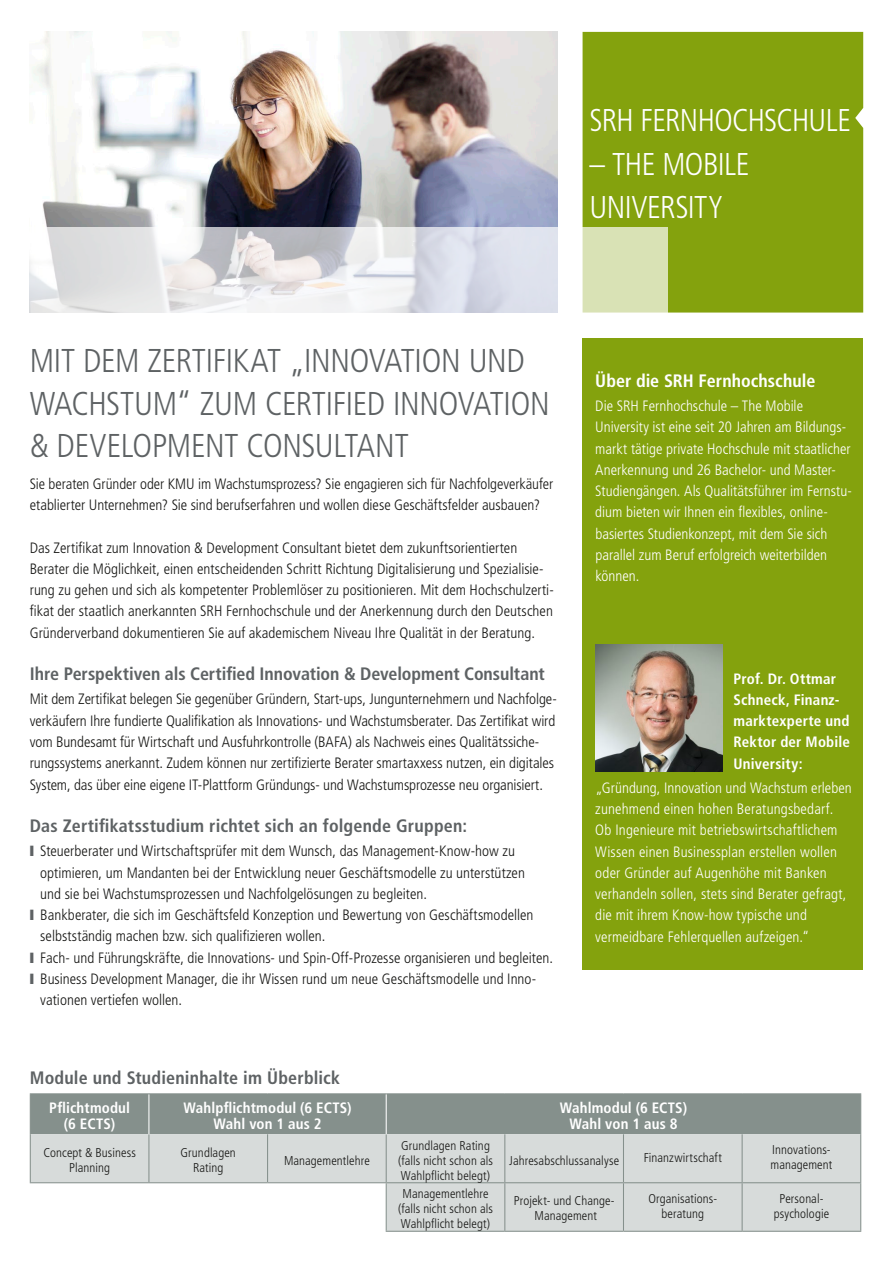
<style>
.page{position:relative;width:893px;height:1263px;background:#fff}
.page>*{position:absolute;margin:0;border:0;box-sizing:border-box;transform-origin:0 0}
.t1{font:300 condensed 33px "Frutiger LT Std";letter-spacing:-.01em;color:#5e6264}
.t2{font:300 condensed 31.5px/43.5px "Frutiger LT Std";letter-spacing:-.015em;color:#fff}
.t3{font:700 condensed 18px "Frutiger LT Std";letter-spacing:.005em;color:#5e6264}
.t4{font:700 condensed 18px "Frutiger LT Std";color:#fff}
.t5{font:300 condensed 15px/21.3px "Frutiger LT Std";color:#171715}
.t6{font:300 condensed 15px/21.3px "Frutiger LT Std";letter-spacing:.005em;color:#fff}
.t7{font:700 condensed 15px/21.3px "Frutiger LT Std";letter-spacing:.01em;color:#fff}
.t8{font:300 condensed 12.75px/15px "Frutiger LT Std";letter-spacing:.005em;color:#171715;text-align:center}
.s1{color:#5e6264}
</style>
<div class="page">
<div style="left:583px;top:32px;width:280px;height:281px;background:#84a20d"></div>
<img style="left:32px;top:32px;width:525px;height:195px">
<div style="left:583px;top:227px;width:85px;height:86px;background:#d9e2b5"></div>
<svg style="left:30px;top:227px;width:528px;height:86px"></svg>
<div style="left:583px;top:338px;width:280px;height:631px;background:#84a20d"></div>
<div style="left:31px;top:1094px;width:829px;height:40px;background:#85908c"></div>
<div style="left:31px;top:1134px;width:829px;height:97px;background:#d7dbda"></div>
<svg style="left:30px;top:1183px;width:356px;height:48px"></svg>
<hr style="left:30px;top:1134px;width:1px;height:48px;background:#85908c">
<hr style="left:148px;top:1134px;width:1px;height:48px;background:#85908c">
<hr style="left:267px;top:1134px;width:1px;height:48px;background:#85908c">
<hr style="left:386px;top:1134px;width:1px;height:48px;background:#85908c">
<hr style="left:504px;top:1134px;width:1px;height:48px;background:#85908c">
<hr style="left:623px;top:1134px;width:1px;height:48px;background:#85908c">
<hr style="left:742px;top:1134px;width:1px;height:48px;background:#85908c">
<hr style="left:860px;top:1134px;width:1px;height:48px;background:#85908c">
<hr style="left:386px;top:1183px;width:1px;height:48px;background:#85908c">
<hr style="left:504px;top:1183px;width:1px;height:48px;background:#85908c">
<hr style="left:623px;top:1183px;width:1px;height:48px;background:#85908c">
<hr style="left:742px;top:1183px;width:1px;height:48px;background:#85908c">
<hr style="left:860px;top:1183px;width:1px;height:48px;background:#85908c">
<hr style="left:30px;top:1094px;width:1px;height:40px;background:#85908c">
<hr style="left:30px;top:1093px;width:119px;height:1px;background:#85908c">
<hr style="left:30px;top:1182px;width:119px;height:1px;background:#85908c">
<hr style="left:149px;top:1182px;width:119px;height:1px;background:#85908c">
<hr style="left:268px;top:1182px;width:118px;height:1px;background:#85908c">
<hr style="left:386px;top:1182px;width:119px;height:1px;background:#85908c">
<hr style="left:505px;top:1182px;width:118px;height:1px;background:#85908c">
<hr style="left:623px;top:1182px;width:119px;height:1px;background:#85908c">
<hr style="left:742px;top:1182px;width:119px;height:1px;background:#85908c">
<hr style="left:386px;top:1231px;width:119px;height:1px;background:#85908c">
<hr style="left:505px;top:1231px;width:118px;height:1px;background:#85908c">
<hr style="left:623px;top:1231px;width:119px;height:1px;background:#85908c">
<hr style="left:742px;top:1231px;width:119px;height:1px;background:#85908c">
<hr style="left:149px;top:1093px;width:119px;height:1px;background:#85908c">
<hr style="left:268px;top:1093px;width:118px;height:1px;background:#85908c">
<hr style="left:386px;top:1093px;width:119px;height:1px;background:#85908c">
<hr style="left:505px;top:1093px;width:118px;height:1px;background:#85908c">
<hr style="left:623px;top:1093px;width:119px;height:1px;background:#85908c">
<hr style="left:742px;top:1093px;width:119px;height:1px;background:#85908c">
<hr style="left:148px;top:1094px;width:1px;height:40px;background:#fff">
<hr style="left:386px;top:1094px;width:1px;height:40px;background:#fff">
<hr style="left:860px;top:1094px;width:1px;height:40px;background:#85908c">
<img style="left:595px;top:644px;width:128px;height:128px">
<h2 class="t2" style="left:590px;top:99px;width:263px">SRH Fernhochsch ule</h2>
<h2 class="t2" style="left:590px;top:143px;width:162px">– The Mobile<br>University</h2>
<h1 class="t1" style="left:30px;top:342px;width:72px">MIT DEM</h1>
<h1 class="t1" style="left:148px;top:342px;width:13px">ZERTIFI</h1>
<h1 class="t1" style="left:233px;top:342px;width:294px">KAT „Innovation und</h1>
<h1 class="t1" style="left:30px;top:384px;width:189px">Wachstum“ ZUM</h1>
<h1 class="t1" style="left:265px;top:384px;width:31px">CERTIFIED</h1>
<h1 class="t1" style="left:393px;top:384px;width:17px">INNOV</h1>
<h1 class="t1" style="left:473px;top:384px;width:32px">ATION</h1>
<h1 class="t1" style="left:30px;top:427px;width:45px">&amp; DEVELOPMENT</h1>
<h1 class="t1" style="left:247px;top:427px;width:33px">CONSULT</h1>
<h1 class="t1" style="left:357px;top:427px;width:35px">ANT</h1>
<p class="t5" style="left:30px;top:473px;width:525px">Sie beraten Gründer oder KMU im Wachstumsprozess? Sie engagieren sich für Nachfolgeverkäufer etablierter U nternehmen? Sie sind berufserfahren und wollen diese Geschäftsfelder ausbauen?</p>
<p class="t5" style="left:30px;top:537px;width:525px">Das Zertifikat zum I nnovation &amp; Development Consultant bietet dem zukunftsorientierten Berater die Möglichkeit, einen entscheidenden Schritt Richtung Digitalisierung und Spezialisie&shy;rung zu gehen und sich als kompetenter Problemlöser zu positionieren. M it dem Hochschulzerti&shy;fikat der staatlich anerkannten SRH Fernhochschule und der Anerkennung durch den Deutschen Gründerverband dokumentieren Sie auf akademischem N iveau I hre Qualität in der Beratung.</p>
<p class="t3" style="left:30px;top:663px;width:517px">Ihre Perspektiven als Certified Innovation &amp; Development Consultant</p>
<p class="t5" style="left:30px;top:689px;width:529px">M it dem Zertifikat belegen Sie gegenüber Gründern, Start-ups, Jungunternehmern und Nachfolge&shy;verkäufern I hre fundierte Qualifikation als I nnovations- und Wachstumsberater. Das Zertifikat wird vom Bundesamt für Wirtschaft und Ausfuhrkontrolle (BAFA) als Nachweis eines Qualitätssiche&shy;rungssystems anerkannt. Zudem können nur zertifizierte Berater smartaxxess nutzen, ein digitales System, das über eine eigene IT-Plattform Gründungs- und Wachstumsprozesse neu organisiert.</p>
<p class="t3" style="left:30px;top:815px;width:439px">Das Zertifikatsstudium richtet sich an folgende Gruppen:</p>
<p class="t5" style="left:30px;top:841px;width:487px"><span class="s1">❙</span> Steuerberater und Wirtschaftsprüfer mit dem Wunsch, das Management-Know-how zu</p>
<p class="t5" style="left:40px;top:862px;width:486px">optimieren, um Mandanten bei der Entwicklung neuer Geschäftsmodelle zu unterstützen</p>
<p class="t5" style="left:40px;top:883px;width:388px">und sie bei Wachstumsprozessen und Nachfolgelösungen zu begleiten.</p>
<p class="t5" style="left:30px;top:904px;width:505px"><span class="s1">❙</span> Bankberater, die sich im Geschäftsfeld Konzeption und Bewertung von Geschäftsmodellen</p>
<p class="t5" style="left:40px;top:926px;width:287px">selbstständig machen bzw. sich qualifizieren wollen.</p>
<p class="t5" style="left:30px;top:947px;width:525px"><span class="s1">❙</span> Fach- und Führungskräfte, die I nnovations- und Spin-Off-Prozesse organisieren und begleiten.</p>
<p class="t5" style="left:30px;top:968px;width:508px"><span class="s1">❙</span> Business Development Manager, die ihr Wissen rund um neue Geschäftsmodelle und I nno-</p>
<p class="t5" style="left:40px;top:989px;width:143px">vationen vertiefen wollen.</p>
<p class="t4" style="left:595px;top:370px;width:222px">Über die SRH Fernhochschule</p>
<p class="t6" style="left:595px;top:395px;width:258px">Die SRH Fernhochschule – The Mobile<br>U niversity ist eine seit 20 Jahren am Bildungs&shy;markt tätige private Hochschule mit staatlicher Anerkennung und 26 Bachelor- und Master-- Studiengängen. Als Qualitätsführer im Fernstu&shy;dium bieten wir I hnen ein flexibles, online-- basiertes Studienkonzept, mit dem Sie sich parallel zum Beruf erfolgreich weiterbilden können.</p>
<p class="t7" style="left:733px;top:668px;width:118px">Prof. Dr. Ottmar<br>Schneck, Finanz&shy;marktexperte und<br>Rektor der Mobile<br>University:</p>
<p class="t6" style="left:595px;top:777px;width:258px">„Gründung, I nnovation und Wachstum erleben zunehmend einen hohen Beratungsbedarf.<br>Ob I ngenieure mit betriebswirtschaftlichem Wissen einen Businessplan erstellen wollen oder Gründer auf Augenhöhe mit Banken verhandeln sollen, stets sind Berater gefragt, die mit ihrem Know-how typische und vermeidbare Fehlerquellen aufzeigen.“</p>
<p class="t3" style="left:30px;top:1067px;width:312px">Module und Studieninhalte im Überblick</p>
<p class="t7" style="left:64px;top:1099px;width:68px;line-height:16.5px;text-indent:-15px">Pflichtmodul (6 ECTS</p>
<p class="t7" style="left:183px;top:1097px;width:142px">Wahlpflichtmodul (6 ECTS</p>
<p class="t7" style="left:347px;top:1097px;width:6px">)</p>
<p class="t7" style="left:214px;top:1113px;width:109px">Wahl von 1 aus 2</p>
<p class="t7" style="left:111px;top:1113px;width:6px">)</p>
<p class="t8" style="left:43px;top:1145px;width:94px">Concept &amp; Business<br>Planning</p>
<p class="t8" style="left:181px;top:1145px;width:57px">Grundlagen<br>Rating</p>
<p class="t8" style="left:284px;top:1153px;width:87px">Managementlehre</p>
<p class="t8" style="left:398px;top:1138px;width:96px;text-align:left">Grundlagen Rating (falls nicht schon als<br>Wahlpflicht belegt)</p>
<p class="t7" style="left:560px;top:1097px;width:101px">Wahlmodul (6 ECTS</p>
<p class="t7" style="left:683px;top:1097px;width:6px">)</p>
<p class="t7" style="left:569px;top:1113px;width:109px">Wahl von 1 aus 8</p>
<p class="t8" style="left:509px;top:1153px;width:111px">Jahresabschlussanalyse</p>
<p class="t8" style="left:644px;top:1150px;width:80px">Finanzwirtschaft</p>
<p class="t8" style="left:771px;top:1142px;width:63px;text-align:left">I nnovations-- management</p>
<p class="t8" style="left:398px;top:1186px;width:96px">Managementlehre (falls nicht schon als<br>Wahlpflicht belegt)</p>
<p class="t8" style="left:514px;top:1194px;width:101px">Projekt- und Change-<br>Management</p>
<p class="t8" style="left:648px;top:1191px;width:69px">Organisations&shy;beratung</p>
<p class="t8" style="left:774px;top:1191px;width:57px">Personal-- psychologie</p>
</div>
